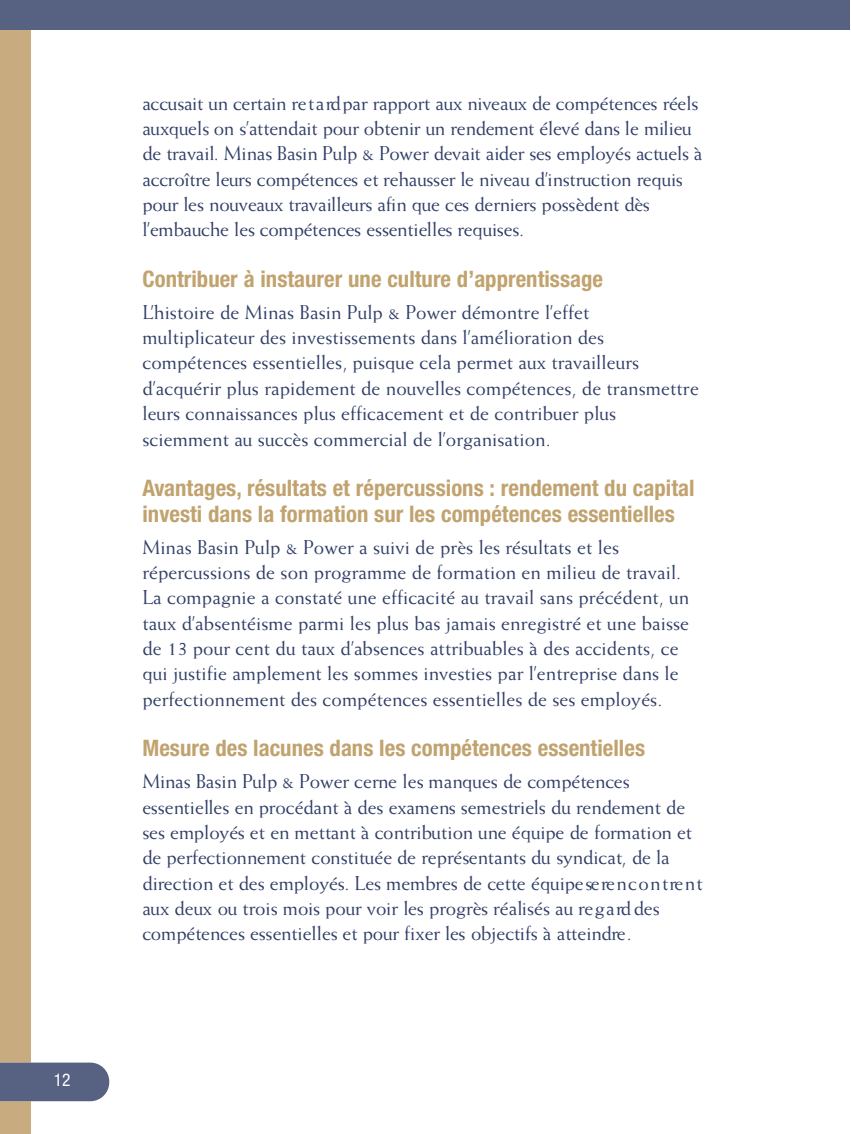
<style>
.page{position:relative;width:851px;height:1134px;background:#fff}
.page>*{position:absolute;margin:0;border:0;box-sizing:border-box;transform-origin:0 0}
.t1{font:700 condensed 22.75px/26.4px "Helvetica Neue";color:#c1a36f}
.t2{font:20.12px/25.4px "Weiss";color:#303e67}
.t3{font:20.12px/25.4px "Weiss";letter-spacing:-.02em;color:#303e67}
.t4{font:condensed 17.5px "Helvetica Neue";color:#fff}
</style>
<div class="page">
<div style="left:0;top:0;width:30px;height:1134px;background:#c8ac7f"></div>
<div style="left:0;top:1063px;width:109px;height:38px;background:#576181"></div>
<div style="left:0;top:0;width:849px;height:30px;background:#576181"></div>
<p class="t4" style="left:54px;top:1073px;width:18px">12</p>
<p class="t3" style="left:142px;top:92px;width:561px">accusait un certain re t a rd par rapport aux niveaux de compétences réels auxquels on s’attendait pour obtenir un rendement élevé dans le milieu de travail. Minas Basin Pulp &amp; Power devait aider ses employés actuels à a c c ro ître leurs compétences et rehausser le niveau d’instruction re q u is pour les nouveaux travailleurs afin que ces derniers possèdent dès l’embauche les compétences essentielles re q u ise s.</p>
<p class="t1" style="left:142px;top:268px;width:462px">Contribuer à instaurer une culture d’apprentissage</p>
<p class="t2" style="left:142px;top:301px;width:558px">L’histoire de Minas Basin Pulp &amp; Power démontre l’effet multiplicateur des investissements dans l’amélioration des compétences essentielles, puisque cela permet aux travailleurs d’acquérir plus rapidement de nouvelles compétences, de transmettre leurs connaissances plus efficacement et de contribuer plus sciemment au succès commercial de l’organisation.</p>
<p class="t1" style="left:142px;top:476px;width:553px">Avantages, résultats et répercussions : rendement du capital investi dans la formation sur les compétences essentielles</p>
<p class="t2" style="left:142px;top:536px;width:548px">Minas Basin Pulp &amp; Power a suivi de près les résultats et les répercussions de son programme de formation en milieu de travail.<br>La compagnie a constaté une efficacité au travail sans précédent, un taux d’absentéisme parmi les plus bas jamais enregistré et une baisse de 13 pour cent du taux d’absences attribuables à des accidents, ce qui justifie amplement les sommes investies par l’entreprise dans le perfectionnement des compétences essentielles de ses employés.</p>
<p class="t1" style="left:142px;top:737px;width:504px">Mesure des lacunes dans les compétences essentielles</p>
<p class="t2" style="left:142px;top:770px;width:562px">Minas Basin Pulp &amp; Power cerne les manques de compétences essentielles en procédant à des examens semestriels du rendement de ses employés et en mettant à contribution une équipe de formation et de perfectionnement constituée de représentants du syndicat, de la<br>d irection et des employés. Les membres de cette équipe se re n c o n t re n t aux deux ou trois mois pour voir les progrès réalisés au re g a rddes compétences essentielles et pour fixer les objectifs à atteindre .</p>
</div>
